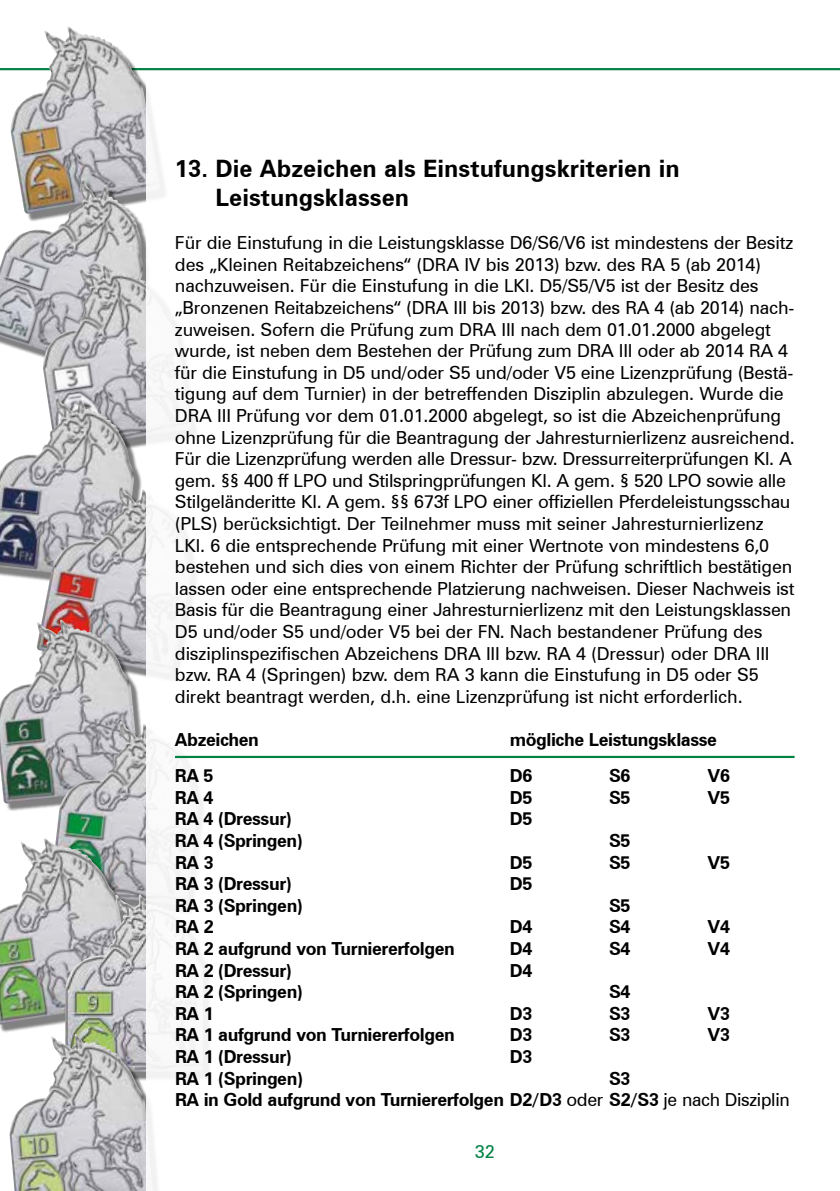
<style>
.page{position:relative;width:840px;height:1191px;background:#fff}
.page>*{position:absolute;margin:0;border:0;box-sizing:border-box;transform-origin:0 0}
.t1{font:700 24px/28.8px "Zurich BT";color:#000}
.t2{font:18px/21.6px "Zurich BT";letter-spacing:-.01em;color:#000}
.t3{font:700 18px/21.6px "Zurich BT";letter-spacing:-.025em;color:#000}
.t4{font:18px "Zurich BT";color:#008244}
.s1{font-weight:400}
</style>
<div class="page">
<hr style="left:0;top:68px;width:839px;height:2px;background:#008244">
<img style="left:11px;top:26px;width:149px;height:155px">
<img style="left:0;top:178px;width:143px;height:180px">
<img style="left:43px;top:264px;width:103px;height:183px">
<div style="left:0;top:399px;width:142px;height:191px;background:#000;opacity:.5"></div>
<img style="left:0;top:396px;width:134px;height:186px">
<img style="left:37px;top:485px;width:109px;height:138px">
<div style="left:0;top:623px;width:149px;height:188px;background:#000;opacity:.5"></div>
<img style="left:0;top:619px;width:141px;height:184px">
<img style="left:50px;top:721px;width:96px;height:173px">
<div style="left:0;top:841px;width:141px;height:192px;background:#000;opacity:.5"></div>
<img style="left:0;top:838px;width:133px;height:186px">
<img style="left:65px;top:894px;width:81px;height:140px">
<img style="left:9px;top:1034px;width:137px;height:157px">
<div style="left:146px;top:73px;width:693px;height:1118px;background:#fff"></div>
<hr style="left:175px;top:756px;width:619px;height:2px;background:#008244">
<h1 class="t1" style="left:215px;top:154px;width:465px;text-indent:-40px">13. Die Abzeichen als Einstufungskriterien in<br>Leistungsklassen</h1>
<p class="t2" style="left:175px;top:232px;width:620px">Für die Einstufung in die Leistungsklasse D6/S6/V6 ist mindestens der Besitz des „Kleinen Reitabzeichens“ (DRA IV bis 2013) bzw. des RA 5 (ab 2014) nachzuweisen. Für die Einstufung in die LKl. D5/S5/V5 ist der Besitz des „Bronzenen Reitabzeichens“ (DRA III bis 2013) bzw. des RA 4 (ab 2014) nach&shy;zuweisen. Sofern die Prüfung zum DRA III nach dem 01.01.2000 abgelegt wurde, ist neben dem Bestehen der Prüfung zum DRA III oder ab 2014 RA 4 für die Einstufung in D5 und/oder S5 und/oder V5 eine Lizenzprüfung (Bestä&shy;tigung auf dem Turnier) in der betreffenden Disziplin abzulegen. Wurde die DRA III Prüfung vor dem 01.01.2000 abgelegt, so ist die Abzeichenprüfung ohne Lizenzprüfung für die Beantragung der Jahresturnierlizenz ausreichend.<br>Für die Lizenzprüfung werden alle Dressur- bzw. Dressurreiterprüfungen Kl. A gem. §§ 400 ff LPO und Stilspringprüfungen Kl. A gem. § 520 LPO sowie alle Stilgeländeritte Kl. A gem. §§ 673f LPO einer offiziellen Pferdeleistungsschau (PLS) berücksichtigt. Der Teilnehmer muss mit seiner Jahresturnierlizenz LKl. 6 die entsprechende Prüfung mit einer Wertnote von mindestens 6,0 bestehen und sich dies von einem Richter der Prüfung schriftlich bestätigen lassen oder eine entsprechende Platzierung nachweisen. Dieser Nachweis ist Basis für die Beantragung einer Jahresturnierlizenz mit den Leistungsklassen D5 und/oder S5 und/oder V5 bei der FN. Nach bestandener Prüfung des disziplinspezifischen Abzeichens DRA III bzw. RA 4 (Dressur) oder DRA III bzw. RA 4 (Springen) bzw. dem RA 3 kann die Einstufung in D5 oder S5 direkt beantragt werden, d.h. eine Lizenzprüfung ist nicht erforderlich.</p>
<p class="t3" style="left:175px;top:728px;width:85px">Abzeichen</p>
<p class="t3" style="left:509px;top:728px;width:209px">mögliche Leistungsklasse</p>
<p class="t3" style="left:175px;top:764px;width:40px">RA 5</p>
<p class="t3" style="left:509px;top:764px;width:24px">D6</p>
<p class="t3" style="left:609px;top:764px;width:23px">S6</p>
<p class="t3" style="left:707px;top:764px;width:24px">V6</p>
<p class="t3" style="left:175px;top:786px;width:40px">RA 4</p>
<p class="t3" style="left:509px;top:786px;width:24px">D5</p>
<p class="t3" style="left:609px;top:786px;width:23px">S5</p>
<p class="t3" style="left:707px;top:786px;width:24px">V5</p>
<p class="t3" style="left:175px;top:808px;width:118px">RA 4 (Dressur)</p>
<p class="t3" style="left:509px;top:808px;width:24px">D5</p>
<p class="t3" style="left:175px;top:829px;width:129px">RA 4 (Springen)</p>
<p class="t3" style="left:609px;top:829px;width:23px">S5</p>
<p class="t3" style="left:175px;top:851px;width:40px">RA 3</p>
<p class="t3" style="left:509px;top:851px;width:24px">D5</p>
<p class="t3" style="left:609px;top:851px;width:23px">S5</p>
<p class="t3" style="left:707px;top:851px;width:24px">V5</p>
<p class="t3" style="left:175px;top:872px;width:118px">RA 3 (Dressur)</p>
<p class="t3" style="left:509px;top:872px;width:24px">D5</p>
<p class="t3" style="left:175px;top:894px;width:129px">RA 3 (Springen)</p>
<p class="t3" style="left:609px;top:894px;width:23px">S5</p>
<p class="t3" style="left:175px;top:916px;width:40px">RA 2</p>
<p class="t3" style="left:509px;top:916px;width:24px">D4</p>
<p class="t3" style="left:609px;top:916px;width:23px">S4</p>
<p class="t3" style="left:707px;top:916px;width:24px">V4</p>
<p class="t3" style="left:175px;top:937px;width:281px">RA 2 aufgrund von Turniererfolgen</p>
<p class="t3" style="left:509px;top:937px;width:24px">D4</p>
<p class="t3" style="left:609px;top:937px;width:23px">S4</p>
<p class="t3" style="left:707px;top:937px;width:24px">V4</p>
<p class="t3" style="left:175px;top:959px;width:118px">RA 2 (Dressur)</p>
<p class="t3" style="left:509px;top:959px;width:24px">D4</p>
<p class="t3" style="left:175px;top:980px;width:129px">RA 2 (Springen)</p>
<p class="t3" style="left:609px;top:980px;width:23px">S4</p>
<p class="t3" style="left:175px;top:1002px;width:40px">RA 1</p>
<p class="t3" style="left:509px;top:1002px;width:24px">D3</p>
<p class="t3" style="left:609px;top:1002px;width:23px">S3</p>
<p class="t3" style="left:707px;top:1002px;width:24px">V3</p>
<p class="t3" style="left:175px;top:1024px;width:281px">RA 1 aufgrund von Turniererfolgen</p>
<p class="t3" style="left:509px;top:1024px;width:24px">D3</p>
<p class="t3" style="left:609px;top:1024px;width:23px">S3</p>
<p class="t3" style="left:707px;top:1024px;width:24px">V3</p>
<p class="t3" style="left:175px;top:1045px;width:118px">RA 1 (Dressur)</p>
<p class="t3" style="left:509px;top:1045px;width:24px">D3</p>
<p class="t3" style="left:175px;top:1067px;width:129px">RA 1 (Springen)</p>
<p class="t3" style="left:175px;top:1067px;width:616px;text-indent:434px">S3<br>RA in Gold aufgrund von Turniererfolgen D2/D3 <span class="s1">oder</span> S2/S3 <span class="s1">je nach Disziplin</span></p>
<p class="t4" style="left:474px;top:1140px;width:21px">32</p>
</div>
